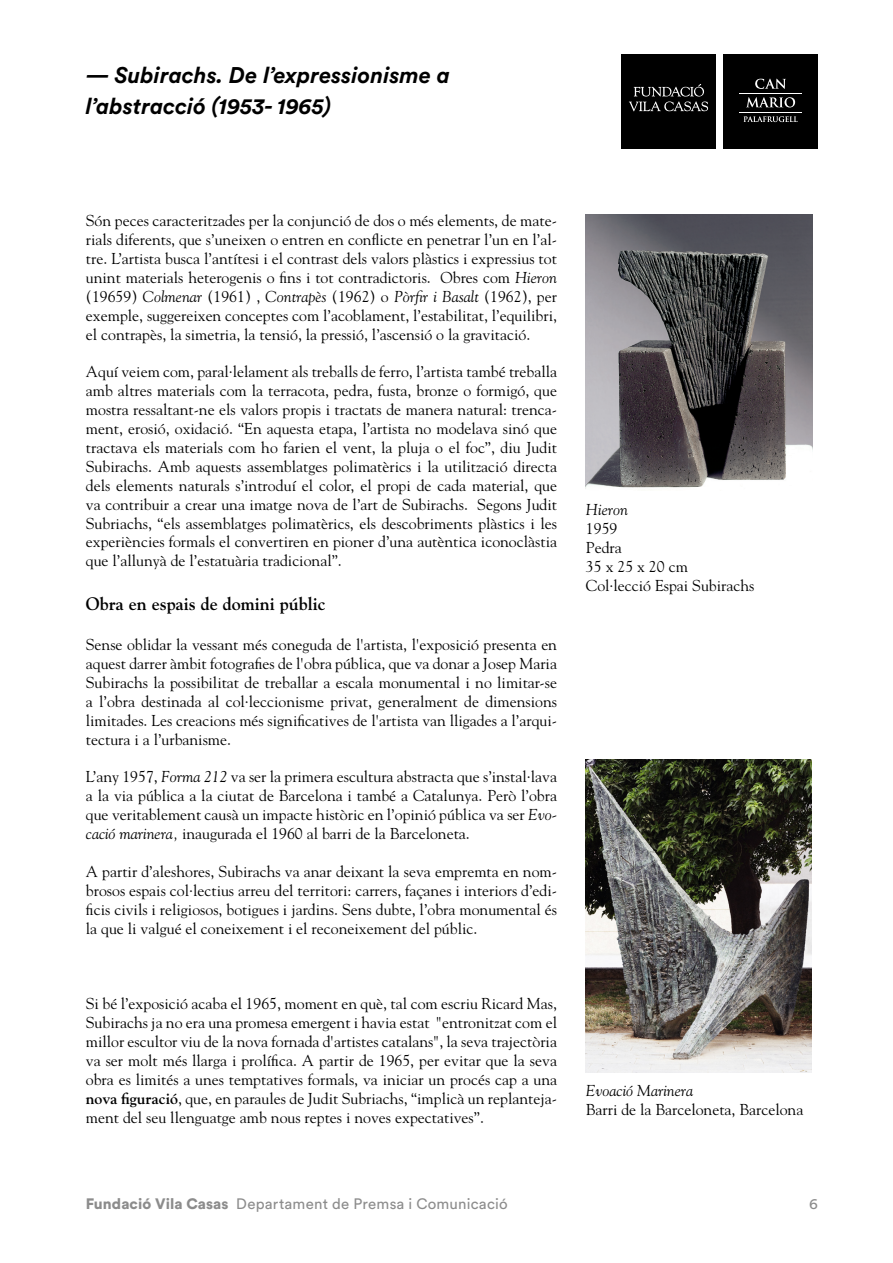
<style>
.page{position:relative;width:893px;height:1263px;background:#fff}
.page>*{position:absolute;margin:0;border:0;box-sizing:border-box;transform-origin:0 0}
.PORTADA_programa_sen{font:italic 700 22.5px/31.5px "Circular Std";color:#000}
.Text_base{font:700 18px "Goudy Std";color:#000}
.Text_base-2{font:15.75px/18.9px "Goudy Std";color:#000;text-align:justify}
.Text_base-3{font:italic 15.75px "Goudy Std";color:#000}
.t1{font:15px "Circular Std";letter-spacing:.015em;color:#8c8c8c}
.s1{font-style:italic}
.s2{font-weight:700}
.s3{font-weight:900}
</style>
<div class="page">
<div style="left:621px;top:54px;width:95px;height:94px;background:#000"></div>
<svg style="left:629px;top:84px;width:79px;height:27px"></svg>
<div style="left:723px;top:54px;width:95px;height:94px;background:#000"></div>
<hr style="left:739px;top:93px;width:63px;height:1px;background:#fff">
<hr style="left:739px;top:112px;width:63px;height:1px;background:#fff">
<svg style="left:755px;top:79px;width:31px;height:10px"></svg>
<svg style="left:746px;top:97px;width:49px;height:10px"></svg>
<svg style="left:743px;top:116px;width:55px;height:6px"></svg>
<img style="left:586px;top:760px;width:226px;height:312px">
<img style="left:586px;top:214px;width:227px;height:274px">
<p class="PORTADA_programa_sen" style="left:86px;top:59px;width:366px">— Subirachs. De l’expressionisme a l’abstracció (1953- 1965)</p>
<p class="Text_base-2" style="left:86px;top:211px;width:473px">Són peces caracteritzades per la conjunció de dos o més elements, de mate&shy;rials diferents, que s’uneixen o entren en conflicte en penetrar l’un en l’al&shy;tre. L’artista busca l’antítesi i el contrast dels valors plàstics i expressius tot unint materials heterogenis o fins i tot contradictoris. Obres com <span class="s1">Hieron </span>(19659) <span class="s1">Colmenar</span> (1961) , <span class="s1">Contrapès</span> (1962) o <span class="s1">Pòrfir i Basalt</span> (1962), per exemple, suggereixen conceptes com l’acoblament, l’estabilitat, l’equilibri, el contrapès, la simetria, la tensió, la pressió, l’ascensió o la gravitació.</p>
<p class="Text_base-2" style="left:86px;top:362px;width:473px">Aquí veiem com, paral·lelament als treballs de ferro, l’artista també treballa amb altres materials com la terracota, pedra, fusta, bronze o formigó, que mostra ressaltant-ne els valors propis i tractats de manera natural: trenca&shy;ment, erosió, oxidació. “En aquesta etapa, l’artista no modelava sinó que tractava els materials com ho farien el vent, la pluja o el foc”, diu Judit Subirachs. Amb aquests assemblatges polimatèrics i la utilització directa dels elements naturals s’introduí el color, el propi de cada material, que va contribuir a crear una imatge nova de l’art de Subirachs. Segons Judit Subriachs, “els assemblatges polimatèrics, els descobriments plàstics i les experiències formals el convertiren en pioner d’una autèntica iconoclàstia que l’allunyà de l’estatuària tradicional”.</p>
<p class="Text_base" style="left:86px;top:592px;width:242px">Obra en espais de domini públic</p>
<p class="Text_base-2" style="left:86px;top:635px;width:473px">Sense oblidar la vessant més coneguda de l'artista, l'exposició presenta en aquest darrer àmbit fotografies de l'obra pública, que va donar a Josep Maria Subirachs la possibilitat de treballar a escala monumental i no limitar-se a l’obra destinada al col·leccionisme privat, generalment de dimensions limitades. Les creacions més significatives de l'artista van lligades a l’arqui&shy;tectura i a l’urbanisme.</p>
<p class="Text_base-2" style="left:86px;top:767px;width:473px">L’any 1957, <span class="s1">Forma 212</span> va ser la primera escultura abstracta que s’instal·lava a la via pública a la ciutat de Barcelona i també a Catalunya. Però l’obra que veritablement causà un impacte històric en l’opinió pública va ser <span class="s1">Evo&shy;cació marinera,</span> inaugurada el 1960 al barri de la Barceloneta.</p>
<p class="Text_base-2" style="left:86px;top:862px;width:473px">A partir d’aleshores, Subirachs va anar deixant la seva empremta en nom&shy;brosos espais col·lectius arreu del territori: carrers, façanes i interiors d’edi&shy;ficis civils i religiosos, botigues i jardins. Sens dubte, l’obra monumental és la que li valgué el coneixement i el reconeixement del públic.</p>
<p class="Text_base-2" style="left:86px;top:994px;width:473px">Si bé l’exposició acaba el 1965, moment en què, tal com escriu Ricard Mas, Subirachs ja no era una promesa emergent i havia estat "entronitzat com el millor escultor viu de la nova fornada d'artistes catalans", la seva trajectòria va ser molt més llarga i prolífica. A partir de 1965, per evitar que la seva obra es limités a unes temptatives formals, va iniciar un procés cap a una <span class="s2">nova figuració</span>, que, en paraules de Judit Subriachs, “implicà un replanteja&shy;ment del seu llenguatge amb nous reptes i noves expectatives”.</p>
<p class="Text_base-3" style="left:586px;top:500px;width:43px">Hieron</p>
<p class="Text_base-2" style="left:586px;top:519px;width:33px">1959</p>
<p class="Text_base-2" style="left:586px;top:538px;width:37px">Pedra</p>
<p class="Text_base-2" style="left:586px;top:556px;width:103px">35 x 25 x 20 cm</p>
<p class="Text_base-2" style="left:586px;top:575px;width:170px">Col·lecció Espai Subirachs</p>
<p class="Text_base-3" style="left:586px;top:1081px;width:109px">Evoació Marinera</p>
<p class="Text_base-2" style="left:586px;top:1100px;width:219px">Barri de la Barceloneta, Barcelona</p>
<p class="t1" style="left:86px;top:1194px;width:423px"><span class="s3">Fundació Vila Casas</span> Departament de Premsa i Comunicació</p>
<p class="t1" style="left:809px;top:1194px;width:10px">6</p>
</div>
